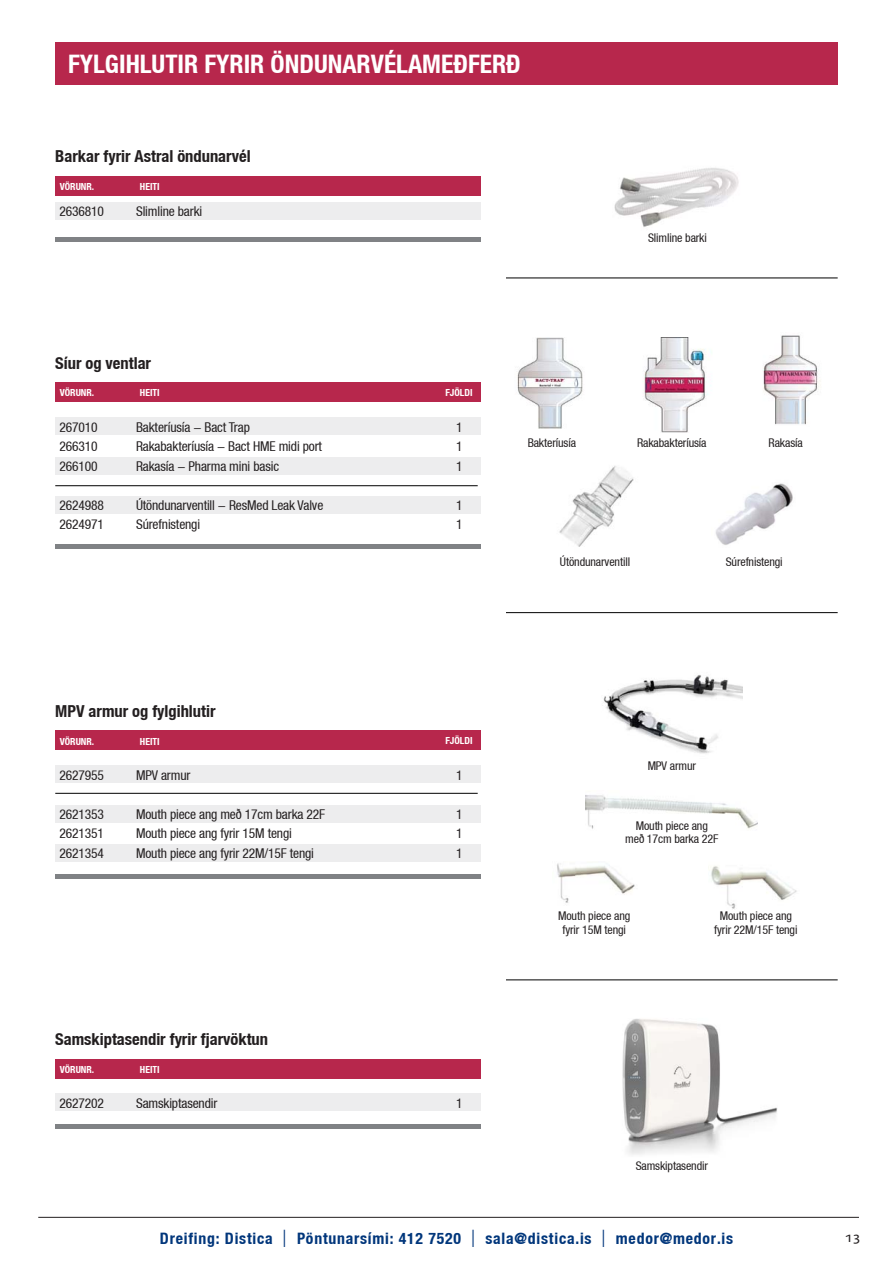
<style>
.page{position:relative;width:893px;height:1263px;background:#fff}
.page>*{position:absolute;margin:0;border:0;box-sizing:border-box;transform-origin:0 0}
.t1{font:700 condensed 25.5px "Helvetica Neue LT";color:#fff}
.t2{font:700 condensed 16.5px "Helvetica Neue LT";color:#231f20}
.t3{font:700 condensed 15.75px "Helvetica Neue LT";letter-spacing:.05em;color:#00367b}
.t4{font:15px "Myriad Pro";color:#231f20}
.t5{font:condensed 13.5px "Helvetica Neue LT";letter-spacing:-.01em;color:#231f20}
.t6{font:condensed 12px/13.5px "Helvetica Neue LT";letter-spacing:-.01em;color:#231f20;text-align:center}
.t7{font:700 condensed 9.75px "Helvetica Neue LT";color:#fff}
.s1{font-family:"Helvetica Neue";font-weight:100;font-stretch:normal;font-size:24px}
</style>
<div class="page">
<hr style="left:38px;top:1217px;width:821px;height:1px;background:#231f20">
<img style="left:614px;top:168px;width:125px;height:59px">
<div style="left:55px;top:202px;width:425px;height:17px;background:#ededee"></div>
<div style="left:55px;top:418px;width:425px;height:17px;background:#ededee"></div>
<div style="left:55px;top:457px;width:425px;height:17px;background:#ededee"></div>
<div style="left:55px;top:497px;width:425px;height:17px;background:#ededee"></div>
<div style="left:55px;top:237px;width:425px;height:5px;background:#808285"></div>
<div style="left:55px;top:544px;width:425px;height:5px;background:#808285"></div>
<div style="left:55px;top:177px;width:425px;height:19px;background:#b7274c"></div>
<div style="left:55px;top:383px;width:425px;height:19px;background:#b7274c"></div>
<hr style="left:506px;top:278px;width:332px;height:1px;background:#000">
<hr style="left:506px;top:612px;width:332px;height:1px;background:#000">
<hr style="left:506px;top:980px;width:332px;height:1px;background:#000">
<hr style="left:55px;top:485px;width:423px;height:1px;background:#000">
<img style="left:517px;top:338px;width:66px;height:91px">
<img style="left:643px;top:337px;width:65px;height:95px">
<img style="left:763px;top:335px;width:56px;height:90px">
<img style="left:559px;top:466px;width:75px;height:81px">
<div style="left:55px;top:43px;width:783px;height:42px;background:#b7274c"></div>
<img style="left:715px;top:483px;width:78px;height:62px">
<div style="left:55px;top:766px;width:425px;height:17px;background:#ededee"></div>
<div style="left:55px;top:1094px;width:425px;height:17px;background:#ededee"></div>
<div style="left:55px;top:805px;width:425px;height:17px;background:#ededee"></div>
<div style="left:55px;top:845px;width:425px;height:17px;background:#ededee"></div>
<div style="left:55px;top:874px;width:425px;height:5px;background:#808285"></div>
<div style="left:55px;top:1124px;width:425px;height:5px;background:#808285"></div>
<div style="left:55px;top:731px;width:425px;height:19px;background:#b7274c"></div>
<div style="left:55px;top:1059px;width:425px;height:19px;background:#b7274c"></div>
<hr style="left:55px;top:793px;width:423px;height:1px;background:#000">
<img style="left:602px;top:675px;width:140px;height:79px">
<img style="left:586px;top:795px;width:172px;height:34px">
<img style="left:557px;top:863px;width:78px;height:40px">
<img style="left:711px;top:866px;width:86px;height:43px">
<img style="left:622px;top:1019px;width:156px;height:136px">
<h1 class="t1" style="left:68px;top:49px;width:454px">FYLGIHLUTIR FYRIR ÖNDUNARVÉLAMEÐFERÐ</h1>
<p class="t2" style="left:55px;top:146px;width:197px">Barkar fyrir Astral öndunarvél</p>
<p class="t7" style="left:60px;top:181px;width:36px">VÖRUNR.</p>
<p class="t7" style="left:140px;top:181px;width:21px">HEITI</p>
<p class="t5" style="left:60px;top:204px;width:46px">2636810</p>
<p class="t5" style="left:136px;top:204px;width:68px">Slimline barki</p>
<p class="t2" style="left:55px;top:353px;width:97px">Síur og ventlar</p>
<p class="t7" style="left:60px;top:387px;width:36px">VÖRUNR.</p>
<p class="t7" style="left:140px;top:387px;width:21px">HEITI</p>
<p class="t7" style="left:445px;top:387px;width:29px">FJÖLDI</p>
<p class="t5" style="left:60px;top:419px;width:40px">267010</p>
<p class="t5" style="left:136px;top:419px;width:115px">Bakteríusía - Bact Trap</p>
<p class="t5" style="left:456px;top:419px;width:8px">1</p>
<p class="t5" style="left:60px;top:438px;width:40px">266310</p>
<p class="t5" style="left:136px;top:438px;width:188px">Rakabakteríusía - Bact HME midi port</p>
<p class="t5" style="left:456px;top:438px;width:8px">1</p>
<p class="t5" style="left:60px;top:458px;width:40px">266100</p>
<p class="t5" style="left:136px;top:458px;width:145px">Rakasía - Pharma mini basic</p>
<p class="t5" style="left:456px;top:458px;width:8px">1</p>
<p class="t5" style="left:60px;top:497px;width:46px">2624988</p>
<p class="t5" style="left:136px;top:497px;width:189px">Útöndunarventill - ResMed Leak Valve</p>
<p class="t5" style="left:456px;top:497px;width:8px">1</p>
<p class="t5" style="left:60px;top:516px;width:46px">2624971</p>
<p class="t5" style="left:136px;top:516px;width:66px">Súrefnistengi</p>
<p class="t5" style="left:456px;top:516px;width:8px">1</p>
<p class="t2" style="left:55px;top:701px;width:162px">MPV armur og fylgihlutir</p>
<p class="t7" style="left:60px;top:735px;width:36px">VÖRUNR.</p>
<p class="t7" style="left:140px;top:735px;width:21px">HEITI</p>
<p class="t7" style="left:445px;top:735px;width:29px">FJÖLDI</p>
<p class="t5" style="left:60px;top:767px;width:46px">2627955</p>
<p class="t5" style="left:136px;top:767px;width:56px">MPV armur</p>
<p class="t5" style="left:456px;top:767px;width:8px">1</p>
<p class="t5" style="left:60px;top:806px;width:46px">2621353</p>
<p class="t5" style="left:136px;top:806px;width:191px">Mouth piece ang með 17cm barka 22F</p>
<p class="t5" style="left:456px;top:806px;width:8px">1</p>
<p class="t5" style="left:60px;top:825px;width:46px">2621351</p>
<p class="t5" style="left:136px;top:825px;width:157px">Mouth piece ang fyrir 15M tengi</p>
<p class="t5" style="left:456px;top:825px;width:8px">1</p>
<p class="t5" style="left:60px;top:845px;width:46px">2621354</p>
<p class="t5" style="left:136px;top:845px;width:179px">Mouth piece ang fyrir 22M/15F tengi</p>
<p class="t5" style="left:456px;top:845px;width:8px">1</p>
<p class="t2" style="left:55px;top:1029px;width:214px">Samskiptasendir fyrir fjarvöktun</p>
<p class="t7" style="left:60px;top:1063px;width:36px">VÖRUNR.</p>
<p class="t7" style="left:140px;top:1063px;width:21px">HEITI</p>
<p class="t5" style="left:60px;top:1095px;width:46px">2627202</p>
<p class="t5" style="left:136px;top:1095px;width:83px">Samskiptasendir</p>
<p class="t5" style="left:456px;top:1095px;width:8px">1</p>
<p class="t6" style="left:648px;top:231px;width:60px">Slimline barki</p>
<p class="t6" style="left:528px;top:436px;width:50px">Bakteríusía</p>
<p class="t6" style="left:637px;top:436px;width:71px">Rakabakteríusía</p>
<p class="t6" style="left:769px;top:436px;width:36px">Rakasía</p>
<p class="t6" style="left:560px;top:555px;width:72px">Útöndunarventill</p>
<p class="t6" style="left:726px;top:555px;width:58px">Súrefnistengi</p>
<p class="t6" style="left:648px;top:759px;width:50px">MPV armur</p>
<p class="t6" style="left:625px;top:819px;width:95px">Mouth piece ang með 17cm barka 22F</p>
<p class="t6" style="left:558px;top:909px;width:74px">Mouth piece ang fyrir 15M tengi</p>
<p class="t6" style="left:714px;top:909px;width:85px">Mouth piece ang fyrir 22M/15F tengi</p>
<p class="t6" style="left:636px;top:1158px;width:74px">Samskiptasendir</p>
<p class="t3" style="left:160px;top:1228px;width:575px">Dreifing: Distica <span class="s1">I</span> Pöntunarsími: 412 7520 <span class="s1">I</span> sala@distica.is <span class="s1">I</span> medor@medor.is</p>
<p class="t4" style="left:845px;top:1227px;width:17px">13</p>
</div>
